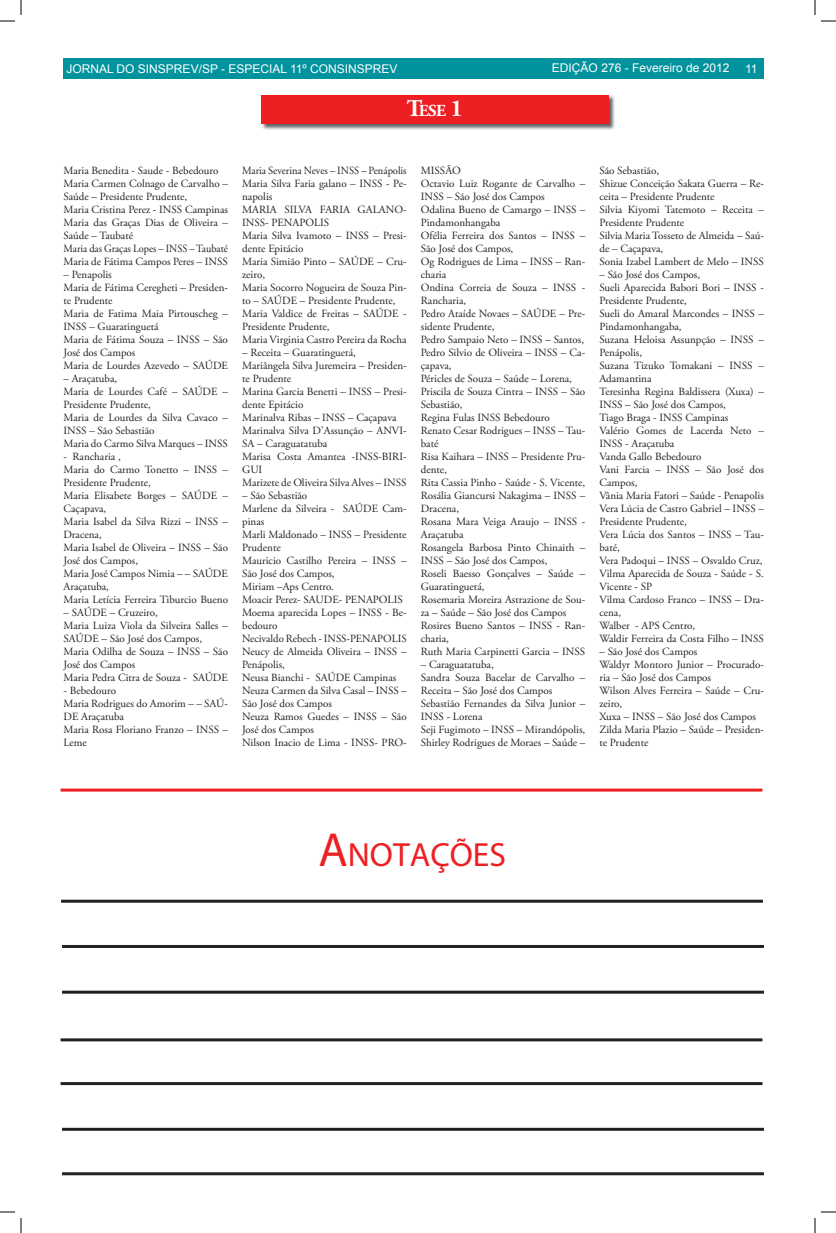
<style>
.page{position:relative;width:836px;height:1233px;background:#fff}
.page>*{position:absolute;margin:0;border:0;box-sizing:border-box;transform-origin:0 0}
.t1{font:33.6px "Myriad Pro";color:#ee1f23}
.t2{font:700 16.8px "Adobe Garamond Pro";color:#fff}
.t3{font:12px "Arial";color:#fff}
.t4{font:11px/13px "Adobe Garamond Pro";color:#231f20}
.t5{font:11px/13px "Adobe Garamond Pro";color:#231f20;scale:.95 1}
.s1{font-size:24px}
.s2{font-size:48px}
</style>
<div class="page">
<div style="left:64px;top:58px;width:700px;height:20px;background:#00939d"></div>
<img style="left:261px;top:95px;width:354px;height:35px">
<div style="left:262px;top:96px;width:347px;height:28px;background:#ee1f23"></div>
<hr style="left:61px;top:1038px;width:701px;height:3px;background:#231f20">
<hr style="left:61px;top:1082px;width:701px;height:3px;background:#231f20">
<hr style="left:62px;top:990px;width:702px;height:3px;background:#231f20">
<hr style="left:62px;top:945px;width:702px;height:3px;background:#231f20">
<hr style="left:61px;top:899px;width:702px;height:3px;background:#231f20">
<hr style="left:62px;top:1127px;width:702px;height:3px;background:#231f20">
<hr style="left:62px;top:1172px;width:702px;height:3px;background:#231f20">
<hr style="left:61px;top:788px;width:701px;height:3px;background:#ee1f23">
<svg style="left:0;top:1211px;width:15px;height:1px"></svg>
<svg style="left:821px;top:1211px;width:15px;height:1px"></svg>
<svg style="left:0;top:0;width:22px;height:22px"></svg>
<svg style="left:20px;top:1218px;width:2px;height:15px"></svg>
<svg style="left:814px;top:0;width:22px;height:22px"></svg>
<svg style="left:814px;top:1218px;width:2px;height:15px"></svg>
<p class="t3" style="left:66px;top:61px;width:333px">JORNAL DO SINSPREV/SP - ESPECIAL 11º CONSINSPREV</p>
<p class="t3" style="left:552px;top:60px;width:179px">EDIÇÃO 276 - Fevereiro de 2012</p>
<p class="t3" style="left:745px;top:61px;width:14px">11</p>
<h2 class="t2" style="left:407px;top:101px;width:58px"><span class="s1">T</span>ESE <span class="s1">1</span></h2>
<p class="t4" style="left:64px;top:164px;width:166px">Maria Benedita - Saude - Bebedouro<br>Maria Carmen Colnago de Carvalho –<br>Saúde – Presidente Prudente,<br>Maria Cristina Perez - INSS Campinas<br>Maria das Graças Dias de Oliveira –<br>Saúde – Taubaté<br>Maria das Graças Lopes – INSS – Taubaté<br>Maria de Fátima Campos Peres – INSS</p>
<p class="t4" style="left:64px;top:268px;width:166px">– Penapolis<br>Maria de Fátima Ceregheti – Presiden&shy;te Prudente<br>Maria de Fatima Maia Pirtouscheg –<br>INSS – Guaratinguetá<br>Maria de Fátima Souza – INSS – São<br>José dos Campos<br>Maria de Lourdes Azevedo – SAÚDE</p>
<p class="t4" style="left:64px;top:372px;width:166px">– Araçatuba,<br>Maria de Lourdes Café – SAÚDE –<br>Presidente Prudente,<br>Maria de Lourdes da Silva Cavaco –<br>INSS – São Sebastião<br>Maria do Carmo Silva Marques – INSS</p>
<p class="t4" style="left:64px;top:450px;width:166px">- Rancharia ,<br>Maria do Carmo Tonetto – INSS –<br>Presidente Prudente,<br>Maria Elisabete Borges – SAÚDE –<br>Caçapava,<br>Maria Isabel da Silva Rizzi – INSS –<br>Dracena,<br>Maria Isabel de Oliveira – INSS – São<br>José dos Campos,<br>Maria José Campos Nimia – – SAÚDE<br>Araçatuba,<br>Maria Letícia Ferreira Tiburcio Bueno</p>
<p class="t4" style="left:64px;top:606px;width:166px">– SAÚDE – Cruzeiro,<br>Maria Luiza Viola da Silveira Salles –<br>SAÚDE – São José dos Campos,<br>Maria Odilha de Souza – INSS – São<br>José dos Campos<br>Maria Pedra Citra de Souza - SAÚDE</p>
<p class="t4" style="left:64px;top:684px;width:166px">- Bebedouro<br>Maria Rodrigues do Amorim – – SAÚ-<br>DE Araçatuba<br>Maria Rosa Floriano Franzo – INSS –<br>Leme</p>
<p class="t5" style="left:242px;top:164px;width:175px">Maria Severina Neves – INSS – Penápolis<br>Maria Silva Faria galano – INSS - Pe&shy;napolis<br>MARIA SILVA FARIA GALANO-<br>INSS- PENAPOLIS<br>Maria Silva Ivamoto – INSS – Presi&shy;dente Epitácio<br>Maria Simião Pinto – SAÚDE – Cru&shy;zeiro,<br>Maria Socorro Nogueira de Souza Pin&shy;to – SAÚDE – Presidente Prudente,<br>Maria Valdice de Freitas – SAÚDE -<br>Presidente Prudente,<br>Maria Virginia Castro Pereira da Rocha</p>
<p class="t4" style="left:242px;top:346px;width:166px">– Receita – Guaratinguetá,<br>Mariângela Silva Juremeira – Presiden&shy;te Prudente<br>Marina Garcia Benetti – INSS – Presi&shy;dente Epitácio<br>Marinalva Ribas – INSS – Caçapava<br>Marinalva Silva D’Assunção – ANVI-<br>SA – Caraguatatuba<br>Marisa Costa Amantea -INSS-BIRI-<br>GUI<br>Marizete de Oliveira Silva Alves – INSS</p>
<p class="t4" style="left:242px;top:489px;width:166px">– São Sebastião<br>Marlene da Silveira - SAÚDE Cam&shy;pinas<br>Marli Maldonado – INSS – Presidente<br>Prudente<br>Mauricio Castilho Pereira – INSS –<br>São José dos Campos,<br>Miriam –Aps Centro.<br>Moacir Perez- SAUDE- PENAPOLIS<br>Moema aparecida Lopes – INSS - Be&shy;bedouro<br>Necivaldo Rebech - INSS-PENAPOLIS<br>Neucy de Almeida Oliveira – INSS –<br>Penápolis,<br>Neusa Bianchi - SAÚDE Campinas<br>Neuza Carmen da Silva Casal – INSS –<br>São José dos Campos<br>Neuza Ramos Guedes – INSS – São<br>José dos Campos<br>Nilson Inacio de Lima - INSS- PRO-</p>
<p class="t4" style="left:421px;top:164px;width:166px">MISSÃO<br>Octavio Luiz Rogante de Carvalho –<br>INSS – São José dos Campos<br>Odalina Bueno de Camargo – INSS –<br>Pindamonhangaba<br>Ofélia Ferreira dos Santos – INSS –<br>São José dos Campos,<br>Og Rodrigues de Lima – INSS – Ran&shy;charia<br>Ondina Correia de Souza – INSS -<br>Rancharia,<br>Pedro Ataíde Novaes – SAÚDE – Pre&shy;sidente Prudente,<br>Pedro Sampaio Neto – INSS – Santos,<br>Pedro Silvio de Oliveira – INSS – Ca&shy;çapava,<br>Péricles de Souza – Saúde – Lorena,<br>Priscila de Souza Cintra – INSS – São<br>Sebastião,<br>Regina Fulas INSS Bebedouro<br>Renato Cesar Rodrigues – INSS – Tau&shy;baté<br>Risa Kaihara – INSS – Presidente Pru&shy;dente,<br>Rita Cassia Pinho - Saúde - S. Vicente,<br>Rosália Giancursi Nakagima – INSS –<br>Dracena,<br>Rosana Mara Veiga Araujo – INSS -<br>Araçatuba<br>Rosangela Barbosa Pinto Chinaith –<br>INSS – São José dos Campos,<br>Roseli Baesso Gonçalves – Saúde –<br>Guaratinguetá,<br>Rosemaria Moreira Astrazione de Sou&shy;za – Saúde – São José dos Campos<br>Rosires Bueno Santos – INSS - Ran&shy;charia,<br>Ruth Maria Carpinetti Garcia – INSS</p>
<p class="t4" style="left:421px;top:658px;width:166px">– Caraguatatuba,<br>Sandra Souza Bacelar de Carvalho –<br>Receita – São José dos Campos<br>Sebastião Fernandes da Silva Junior –<br>INSS - Lorena<br>Seji Fugimoto – INSS – Mirandópolis,<br>Shirley Rodrigues de Moraes – Saúde –</p>
<p class="t4" style="left:599px;top:164px;width:166px">São Sebastião,<br>Shizue Conceição Sakata Guerra – Re&shy;ceita – Presidente Prudente<br>Silvia Kiyomi Tatemoto – Receita –<br>Presidente Prudente<br>Silvia Maria Tosseto de Almeida – Saú&shy;de – Caçapava,<br>Sonia Izabel Lambert de Melo – INSS</p>
<p class="t4" style="left:599px;top:268px;width:166px">– São José dos Campos,<br>Sueli Aparecida Babori Bori – INSS -<br>Presidente Prudente,<br>Sueli do Amaral Marcondes – INSS –<br>Pindamonhangaba,<br>Suzana Heloisa Assunpção – INSS –<br>Penápolis,<br>Suzana Tizuko Tomakani – INSS –<br>Adamantina<br>Teresinha Regina Baldissera (Xuxa) –<br>INSS – São José dos Campos,<br>Tiago Braga - INSS Campinas<br>Valério Gomes de Lacerda Neto –<br>INSS - Araçatuba<br>Vanda Gallo Bebedouro<br>Vani Farcia – INSS – São José dos<br>Campos,<br>Vânia Maria Fatori – Saúde - Penapolis<br>Vera Lúcia de Castro Gabriel – INSS –<br>Presidente Prudente,<br>Vera Lúcia dos Santos – INSS – Tau&shy;baté,<br>Vera Padoqui – INSS – Osvaldo Cruz,<br>Vilma Aparecida de Souza - Saúde - S.<br>Vicente - SP<br>Vilma Cardoso Franco – INSS – Dra&shy;cena,<br>Walber - APS Centro,<br>Waldir Ferreira da Costa Filho – INSS</p>
<p class="t4" style="left:599px;top:645px;width:166px">– São José dos Campos<br>Waldyr Montoro Junior – Procurado&shy;ria – São José dos Campos<br>Wilson Alves Ferreira – Saúde – Cru&shy;zeiro,<br>Xuxa – INSS – São José dos Campos<br>Zilda Maria Plazio – Saúde – Presiden&shy;te Prudente</p>
<h1 class="t1" style="left:318px;top:834px;width:189px"><span class="s2">A</span>NOTAÇÕES</h1>
</div>
